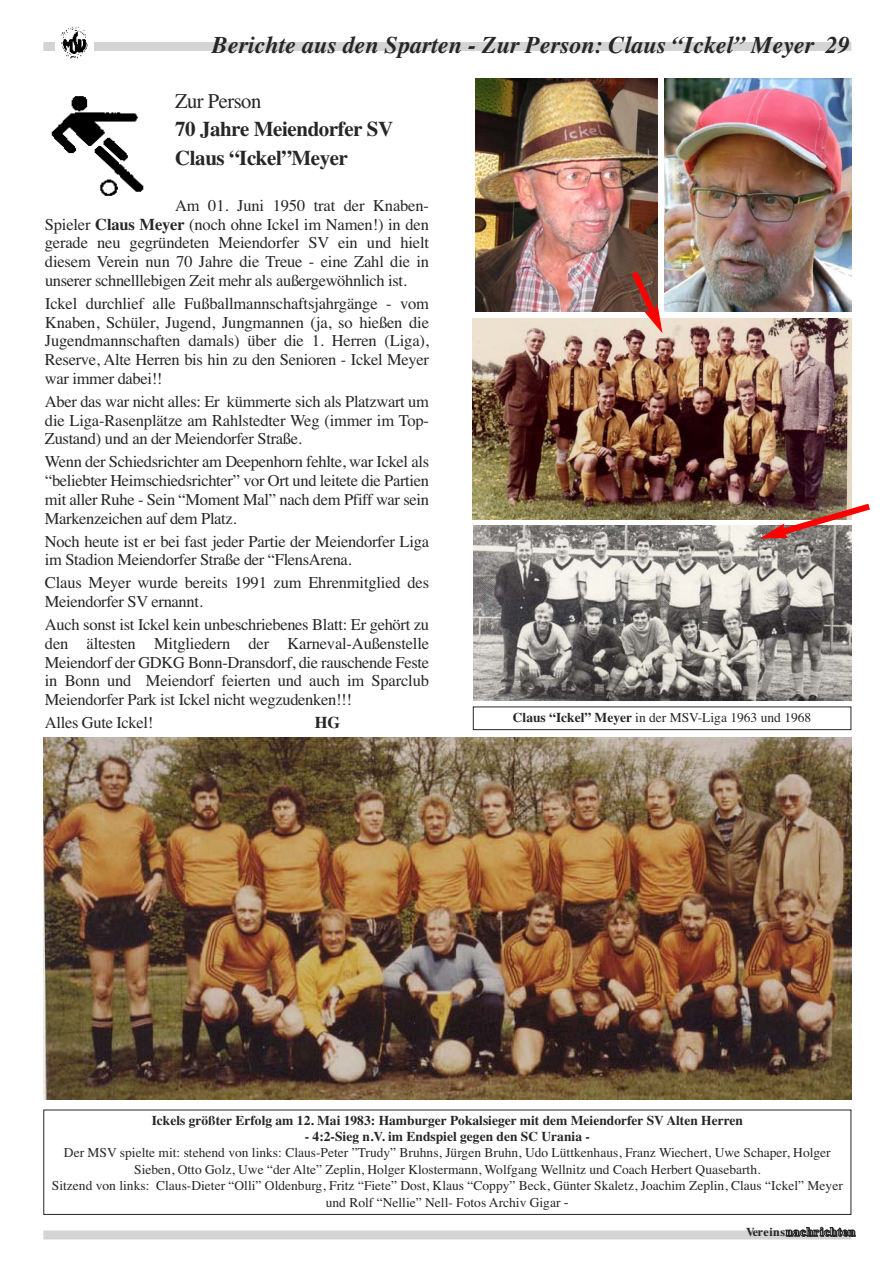
<style>
.page{position:relative;width:893px;height:1263px;background:#fff}
.page>*{position:absolute;margin:0;border:0;box-sizing:border-box;transform-origin:0 0}
.t1{font:italic 700 24px "Times";color:#272627}
.t2{font:700 21px/28.2px "Times";letter-spacing:-.02em;color:#272627}
.t3{font:21px "Times";letter-spacing:-.025em;color:#272627}
.t4{font:16.5px/18.8px "Times";letter-spacing:-.02em;color:#272627;text-align:justify}
.t5{font:700 16.5px "Times";color:#272627}
.t6{font:13.5px/16.5px "Times";color:#272627;text-align:center}
.t7{font:700 13.5px "Times";color:#272627}
.t8{font:700 12px "Times";letter-spacing:.05em;color:#272627}
.s1{font-weight:700}
.s2{font-size:15px}
.s3{color:#fff}
</style>
<div class="page">
<div style="left:43px;top:42px;width:808px;height:9px;background:#d4d4d4"></div>
<img style="left:55px;top:26px;width:38px;height:33px">
<div style="left:43px;top:1230px;width:808px;height:9px;background:#d4d4d4"></div>
<svg style="left:785px;top:1227px;width:71px;height:10px"></svg>
<div style="left:473px;top:706px;width:378px;height:24px;border:1px solid #272627"></div>
<div style="left:43px;top:1109px;width:808px;height:106px;border:1px solid #272627"></div>
<img style="left:476px;top:79px;width:181px;height:233px">
<img style="left:51px;top:96px;width:93px;height:100px">
<img style="left:43px;top:738px;width:808px;height:362px">
<img style="left:474px;top:525px;width:377px;height:175px">
<img style="left:473px;top:319px;width:378px;height:201px">
<img style="left:664px;top:79px;width:187px;height:233px">
<svg style="left:760px;top:499px;width:110px;height:41px"></svg>
<svg style="left:626px;top:265px;width:36px;height:68px;background:#ac6f64"></svg>
<h1 class="t1" style="left:212px;top:31px;width:640px">Berichte aus den Sparten - Zur Person: Claus “Ickel” Meyer 29</h1>
<p class="t3" style="left:175px;top:89px;width:88px">Zur Person</p>
<p class="t2" style="left:175px;top:115px;width:220px">70 Jahre Meiendorfer SV<br>Claus “Ickel”Meyer</p>
<p class="t4" style="left:45px;top:196px;width:386px;text-indent:130px">Am 01. Juni 1950 trat der Knaben-Spieler <span class="s1">Claus Meyer</span> (noch ohne Ickel im Namen!) in den gerade neu gegründeten Meiendorfer SV ein und hielt diesem Verein nun 70 Jahre die Treue - eine Zahl die in unserer schnelllebigen Zeit mehr als außergewöhnlich ist.</p>
<p class="t4" style="left:45px;top:294px;width:386px">Ickel durchlief alle Fußballmannschaftsjahrgänge - vom Knaben, Schüler, Jugend, Jungmannen (ja, so hießen die Jugendmannschaften damals) über die 1. Herren (Liga), Reserve, Alte Herren bis hin zu den Senioren - Ickel Meyer war immer dabei!!</p>
<p class="t4" style="left:45px;top:392px;width:386px">Aber das war nicht alles: Er kümmerte sich als Platzwart um die Liga-Rasenplätze am Rahlstedter Weg (immer im Top-Zustand) und an der Meiendorfer Straße.</p>
<p class="t4" style="left:45px;top:452px;width:386px">Wenn der Schiedsrichter am Deepenhorn fehlte, war Ickel als “beliebter Heimschiedsrichter” vor Ort und leitete die Partien mit aller Ruhe - Sein “Moment Mal” nach dem Pfiff war sein Markenzeichen auf dem Platz.</p>
<p class="t4" style="left:45px;top:532px;width:386px">Noch heute ist er bei fast jeder Partie der Meiendorfer Liga im Stadion Meiendorfer Straße der “FlensArena.</p>
<p class="t4" style="left:45px;top:573px;width:386px">Claus Meyer wurde bereits 1991 zum Ehrenmitglied des<br>Meiendorfer SV ernannt.</p>
<p class="t4" style="left:45px;top:615px;width:386px">Auch sonst ist Ickel kein unbeschriebenes Blatt: Er gehört zu den ältesten Mitgliedern der Karneval-Außenstelle Meiendorf der GDKG Bonn-Dransdorf, die rauschende Feste in Bonn und Meiendorf feierten und auch im Sparclub Meiendorfer Park ist Ickel nicht wegzudenken!!!</p>
<p class="t4" style="left:45px;top:713px;width:110px">Alles Gute Ickel!</p>
<p class="t5" style="left:315px;top:713px;width:27px">HG</p>
<p class="t6" style="left:513px;top:709px;width:300px"><span class="s1">Claus “Ickel” Meyer</span> in der MSV-Liga 1963 und 1968</p>
<p class="t7" style="left:152px;top:1112px;width:593px">Ickels größter Erfolg am 12. Mai 1983: Hamburger Pokalsieger mit dem Meiendorfer SV Alten Herren</p>
<p class="t7" style="left:305px;top:1129px;width:287px">- 4:2-Sieg n.V. im Endspiel gegen den SC Urania -</p>
<p class="t6" style="left:52px;top:1144px;width:792px">Der MSV spielte mit: stehend von links: Claus-Peter ”Trudy” Bruhns, Jürgen Bruhn, Udo Lüttkenhaus, Franz Wiechert, Uwe Schaper, Holger Sieben, Otto Golz, Uwe “der Alte” Zeplin, Holger Klostermann, Wolfgang Wellnitz und Coach Herbert Quasebarth.<br>Sitzend von links: Claus-Dieter “Olli” Oldenburg, Fritz “Fiete” Dost, Klaus “Coppy” Beck, Günter Skaletz, Joachim Zeplin, Claus “Ickel” Meyer und Rolf “Nellie” Nell- Fotos Archiv Gigar <span class="s2">-</span></p>
<p class="t8" style="left:746px;top:1224px;width:111px">Vereinsn<span class="s3">ac</span>h<span class="s3">ric</span>h<span class="s3">te</span>n</p>
</div>
